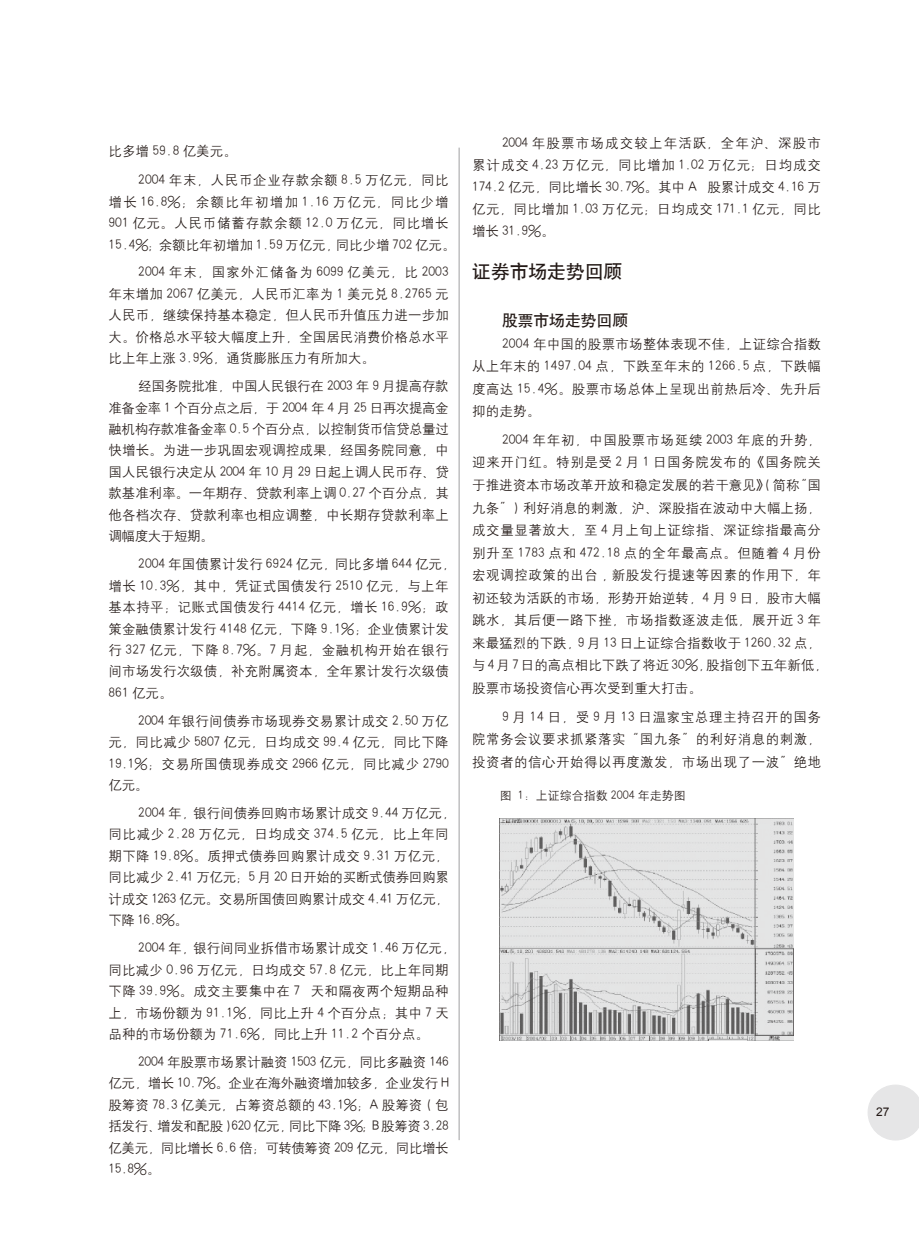
<style>
.page{position:relative;width:919px;height:1238px;background:#fff}
.page>*{position:absolute;margin:0;border:0;box-sizing:border-box;transform-origin:0 0}
.t1{font:18.75px "H Yb 1 gj";color:#231916}
.t2{font:15.75px "H Yb 1 gj";color:#231916}
.t3{font:13.5px/21.5px "H Yg 2 gj";letter-spacing:.01em;color:#231916;text-align:justify}
.t4{font:13.5px/21.5px "H Yg 2 gj";letter-spacing:.055em;color:#231916}
.t5{font:13.5px/29px "H Yg 2 gj";letter-spacing:.05em;color:#231916}
.t6{font:12px "H Yg 2 gj";color:#231916}
.t7{font:12px "Arial";color:#231916}
</style>
<div class="page">
<svg style="left:867px;top:1084px;width:51px;height:56px"></svg>
<img style="left:499px;top:818px;width:294px;height:222px">
<hr style="left:458px;top:148px;width:1px;height:991px;background:#a0a0a1">
<p class="t5" style="left:138px;top:137px;width:312px;text-indent:-30px">比多增 59.8 亿美元。<br>2004 年末，人民币企业存款余额 8.5 万亿元，同比</p>
<p class="t4" style="left:108px;top:191px;width:348px">增长 16.8%；余额比年初增加 1.16 万亿元，同比少增<br>901 亿元。人民币储蓄存款余额 12.0 万亿元，同比增长<br>15.4%；余额比年初增加 1.59 万亿元，同比少增 702 亿元。</p>
<p class="t3" style="left:108px;top:261px;width:342px;text-indent:30px">2004 年末，国家外汇储备为 6099 亿美元，比 2003年末增加 2067 亿美元，人民币汇率为 1 美元兑 8.2765 元人民币，继续保持基本稳定，但人民币升值压力进一步加大。价格总水平较大幅度上升，全国居民消费价格总水平比上年上涨 3.9%，通货膨胀压力有所加大。</p>
<p class="t3" style="left:108px;top:375px;width:342px;text-indent:30px">经国务院批准，中国人民银行在 2003 年 9 月提高存款准备金率 1 个百分点之后，于 2004 年 4 月 25 日再次提高金融机构存款准备金率 0.5 个百分点，以控制货币信贷总量过快增长。为进一步巩固宏观调控成果，经国务院同意，中国人民银行决定从 2004 年 10 月 29 日起上调人民币存、贷款基准利率。一年期存、贷款利率上调 0.27 个百分点，其他各档次存、贷款利率也相应调整，中长期存贷款利率上调幅度大于短期。</p>
<p class="t3" style="left:108px;top:553px;width:348px;text-align:left;text-indent:30px">2004 年国债累计发行 6924 亿元，同比多增 644 亿元，增长 10.3%，其中，凭证式国债发行 2510 亿元，与上年基本持平；记账式国债发行 4414 亿元，增长 16.9%；政策金融债累计发行 4148 亿元，下降 9.1%；企业债累计发行 327 亿元，下降 8.7%。7 月起，金融机构开始在银行间市场发行次级债，补充附属资本，全年累计发行次级债<br>861 亿元。</p>
<p class="t3" style="left:108px;top:710px;width:342px;text-indent:30px">2004 年银行间债券市场现券交易累计成交 2.50 万亿元，同比减少 5807 亿元，日均成交 99.4 亿元，同比下降19.1%；交易所国债现券成交 2966 亿元，同比减少 2790亿元。</p>
<p class="t3" style="left:108px;top:802px;width:348px;text-align:left;text-indent:30px">2004 年，银行间债券回购市场累计成交 9.44 万亿元，同比减少 2.28 万亿元，日均成交 374.5 亿元，比上年同期下降 19.8%。质押式债券回购累计成交 9.31 万亿元，同比减少 2.41 万亿元；5 月 20 日开始的买断式债券回购累计成交 1263 亿元。交易所国债回购累计成交 4.41 万亿元，下降 16.8%。</p>
<p class="t3" style="left:108px;top:937px;width:348px;text-align:left;text-indent:30px">2004 年，银行间同业拆借市场累计成交 1.46 万亿元，同比减少 0.96 万亿元，日均成交 57.8 亿元，比上年同期下降 39.9%。成交主要集中在 7 天和隔夜两个短期品种上，市场份额为 91.1%，同比上升 4 个百分点；其中 7 天品种的市场份额为 71.6%，同比上升 11.2 个百分点。</p>
<p class="t3" style="left:108px;top:1050px;width:342px;text-indent:30px">2004 年股票市场累计融资 1503 亿元，同比多融资 146亿元，增长 10.7%。企业在海外融资增加较多，企业发行 H股筹资 78.3 亿美元，占筹资总额的 43.1%；A 股筹资 ( 包括发行、增发和配股 )620 亿元，同比下降 3%；B 股筹资 3.28亿美元，同比增长 6.6 倍；可转债筹资 209 亿元，同比增长15.8%。</p>
<p class="t3" style="left:472px;top:132px;width:350px;line-height:22px;text-indent:30px">2004 年股票市场成交较上年活跃，全年沪、深股市累计成交 4.23 万亿元，同比增加 1.02 万亿元；日均成交174.2 亿元，同比增长 30.7%。其中 A 股累计成交 4.16 万亿元，同比增加 1.03 万亿元；日均成交 171.1 亿元，同比增长 31.9%。</p>
<h1 class="t1" style="left:472px;top:262px;width:151px">证券市场走势回顾</h1>
<p class="t2" style="left:502px;top:312px;width:127px">股票市场走势回顾</p>
<p class="t3" style="left:472px;top:332px;width:350px;line-height:22.5px;text-indent:30px">2004 年中国的股票市场整体表现不佳，上证综合指数从上年末的 1497.04 点，下跌至年末的 1266.5 点，下跌幅度高达 15.4%。股票市场总体上呈现出前热后冷、先升后抑的走势。</p>
<p class="t3" style="left:472px;top:428px;width:357px;line-height:22.5px;text-align:left;text-indent:30px">2004 年年初，中国股票市场延续 2003 年底的升势，迎来开门红。特别是受 2 月 1 日国务院发布的《国务院关于推进资本市场改革开放和稳定发展的若干意见》(简称“国九条”) 利好消息的刺激，沪、深股指在波动中大幅上扬，成交量显著放大，至 4 月上旬上证综指、深证综指最高分别升至 1783 点和 472.18 点的全年最高点。但随着 4 月份宏观调控政策的出台 , 新股发行提速等因素的作用下，年初还较为活跃的市场，形势开始逆转，4 月 9 日，股市大幅跳水，其后便一路下挫，市场指数逐波走低，展开近 3 年来最猛烈的下跌，9 月 13 日上证综合指数收于 1260.32 点，与 4月 7日的高点相比下跌了将近 30%，股指创下五年新低，股票市场投资信心再次受到重大打击。</p>
<p class="t3" style="left:472px;top:705px;width:350px;line-height:22.5px;text-indent:30px">9 月 14 日，受 9 月 13 日温家宝总理主持召开的国务院常务会议要求抓紧落实“国九条”的利好消息的刺激，投资者的信心开始得以再度激发，市场出现了一波”绝地</p>
<p class="t6" style="left:500px;top:789px;width:187px">图 1：上证综合指数 2004 年走势图</p>
<p class="t7" style="left:876px;top:1104px;width:15px">27</p>
</div>
